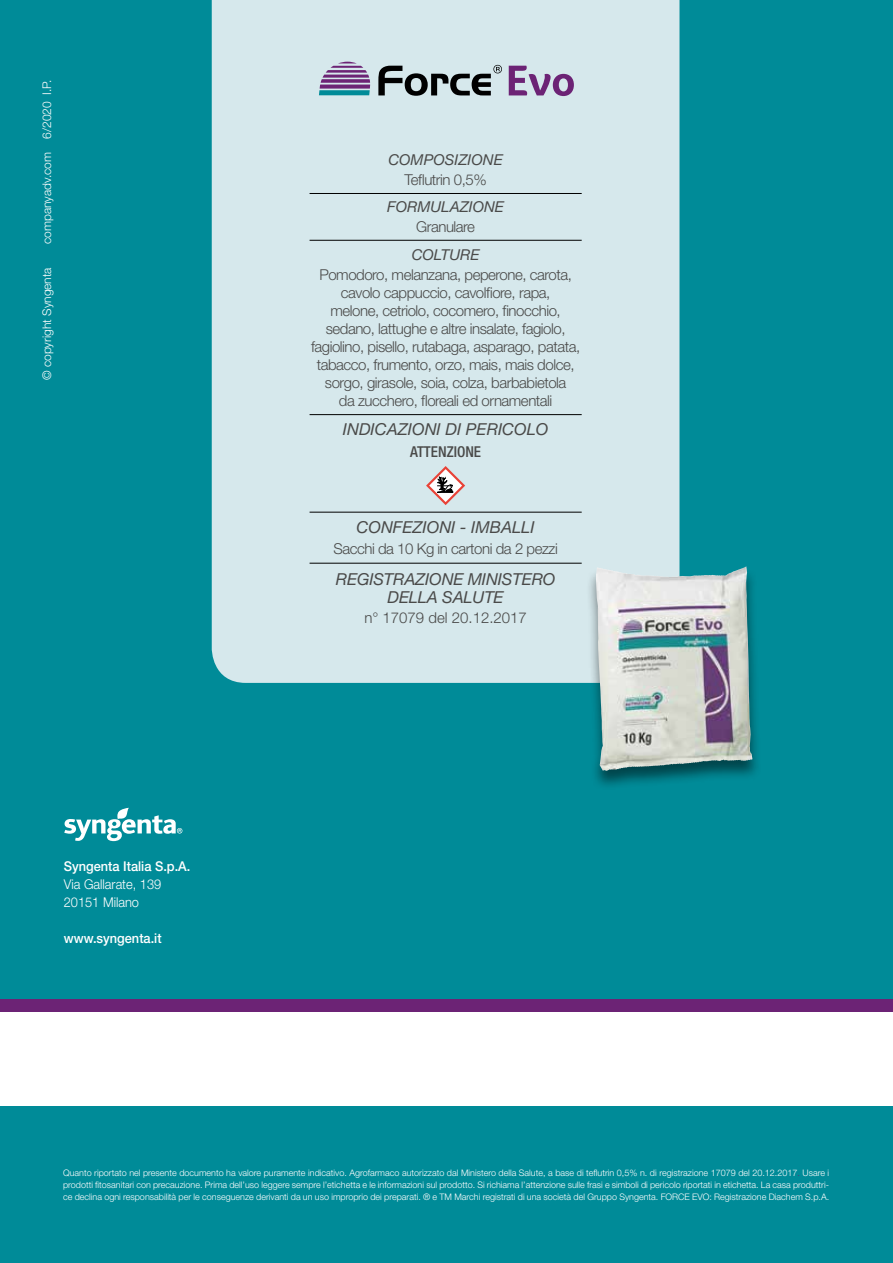
<style>
.page{position:relative;width:893px;height:1263px;background:#008b98}
.page>*{position:absolute;margin:0;border:0;box-sizing:border-box;transform-origin:0 0}
.t1{font:italic 16.5px/18px "Helvetica Neue LT Std";color:#4a4a49;text-align:center}
.t2{font:300 15px/18px "Helvetica Neue LT Std";letter-spacing:-.03em;color:#4a4a49;text-align:center}
.t3{font:italic 15px "Helvetica Neue LT Std";color:#4a4a49}
.t4{font:300 15px "Helvetica Neue LT Std";color:#4a4a49}
.t5{font:500 condensed 15px "Helvetica Neue LT Std";color:#4a4a49}
.t6{font:500 13.5px "Helvetica Neue LT Std";color:#fff;scale:.95 1}
.t7{font:300 13.5px/18px "Helvetica Neue LT Std";color:#fff;scale:.95 1}
.t8{font:300 12px "Helvetica Neue LT Std";color:#fff}
.t9{font:300 9px/12px "Helvetica Neue LT Std";color:#fff;text-align:justify}
.s1{color:#6c2375}
</style>
<div class="page">
<div style="left:0;top:999px;width:893px;height:13px;background:#6c2375"></div>
<div style="left:0;top:1012px;width:893px;height:94px;background:#fff"></div>
<svg style="left:64px;top:808px;width:118px;height:33px"></svg>
<div style="left:212px;top:0;width:467px;height:683px;background:#d6e8ec"></div>
<hr style="left:310px;top:193px;width:272px;height:1px;background:#000">
<hr style="left:310px;top:240px;width:272px;height:1px;background:#000">
<hr style="left:310px;top:414px;width:272px;height:1px;background:#000">
<hr style="left:310px;top:512px;width:272px;height:1px;background:#000">
<hr style="left:310px;top:563px;width:272px;height:1px;background:#000">
<svg style="left:426px;top:466px;width:39px;height:39px;background:#cfbfc0"></svg>
<div style="left:585px;top:567px;width:177px;height:224px;background:#000;opacity:.5"></div>
<img style="left:596px;top:567px;width:148px;height:204px">
<svg style="left:509px;top:66px;width:65px;height:30px;background:#a690b7"></svg>
<svg style="left:378px;top:65px;width:124px;height:31px;background:#879395"></svg>
<svg style="left:319px;top:62px;width:51px;height:33px;background:#8b88ae"></svg>
<h3 class="t8" style="left:39px;top:244px;width:166px;rotate:-90deg">companyadv.com 6/2020 I.P.</h3>
<h3 class="t8" style="left:39px;top:380px;width:114px;rotate:-90deg">© copyright Syngenta</h3>
<h2 class="t3" style="left:388px;top:151px;width:116px">COMPOSIZIONE</h2>
<h2 class="t2" style="left:405px;top:171px;width:84px">Teflutrin 0,5%</h2>
<h2 class="t3" style="left:387px;top:198px;width:118px">FORMULAZIONE</h2>
<h2 class="t2" style="left:416px;top:218px;width:60px">Granulare</h2>
<h2 class="t3" style="left:412px;top:245px;width:69px">COLTURE</h2>
<p class="t2" style="left:311px;top:265px;width:271px">Pomodoro, melanzana, peperone, carota, cavolo cappuccio, cavolfiore, rapa,<br>melone, cetriolo, cocomero, finocchio, sedano, lattughe e altre insalate, fagiolo, fagiolino, pisello, rutabaga, asparago, patata, tabacco, frumento, orzo, mais, mais dolce, sorgo, girasole, soia, colza, barbabietola<br>da zucchero, floreali ed ornamentali</p>
<h1 class="t1" style="left:343px;top:420px;width:207px">INDICAZIONI DI PERICOLO</h1>
<h2 class="t5" style="left:410px;top:443px;width:73px">ATTENZIONE</h2>
<h1 class="t1" style="left:357px;top:518px;width:180px">CONFEZIONI - IMBALLI</h1>
<h2 class="t2" style="left:333px;top:539px;width:226px">Sacchi da 10 Kg in cartoni da 2 pezzi</h2>
<h1 class="t1" style="left:336px;top:570px;width:221px">REGISTRAZIONE MINISTERO<br>DELLA SALUTE</h1>
<h2 class="t4" style="left:364px;top:609px;width:164px">n° 17079 del 20.12.2017</h2>
<h3 class="t6" style="left:64px;top:858px;width:135px">Syngenta Italia S.p.A.</h3>
<h3 class="t7" style="left:64px;top:875px;width:104px">Via Gallarate, 139<br>20151 Milano</h3>
<h3 class="t6" style="left:64px;top:930px;width:105px">www.syngenta.it</h3>
<p class="t9" style="left:63px;top:1166px;width:768px">Quanto riportato nel presente documento ha valore puramente indicativo. Agrofarmaco autorizzato dal Ministero della Salute, a base di teflutrin 0,5% n. di registrazione 17079 del 20.12.2017<span class="s1">.</span> Usare i prodotti fitosanitari con precauzione. Prima dell’uso leggere sempre l’etichetta e le informazioni sul prodotto. Si richiama l’attenzione sulle frasi e simboli di pericolo riportati in etichetta. La casa produttri&shy;ce declina ogni responsabilità per le conseguenze derivanti da un uso improprio dei preparati. ® e TM Marchi registrati di una società del Gruppo Syngenta. FORCE EVO: Registrazione Diachem S.p.A.</p>
</div>
